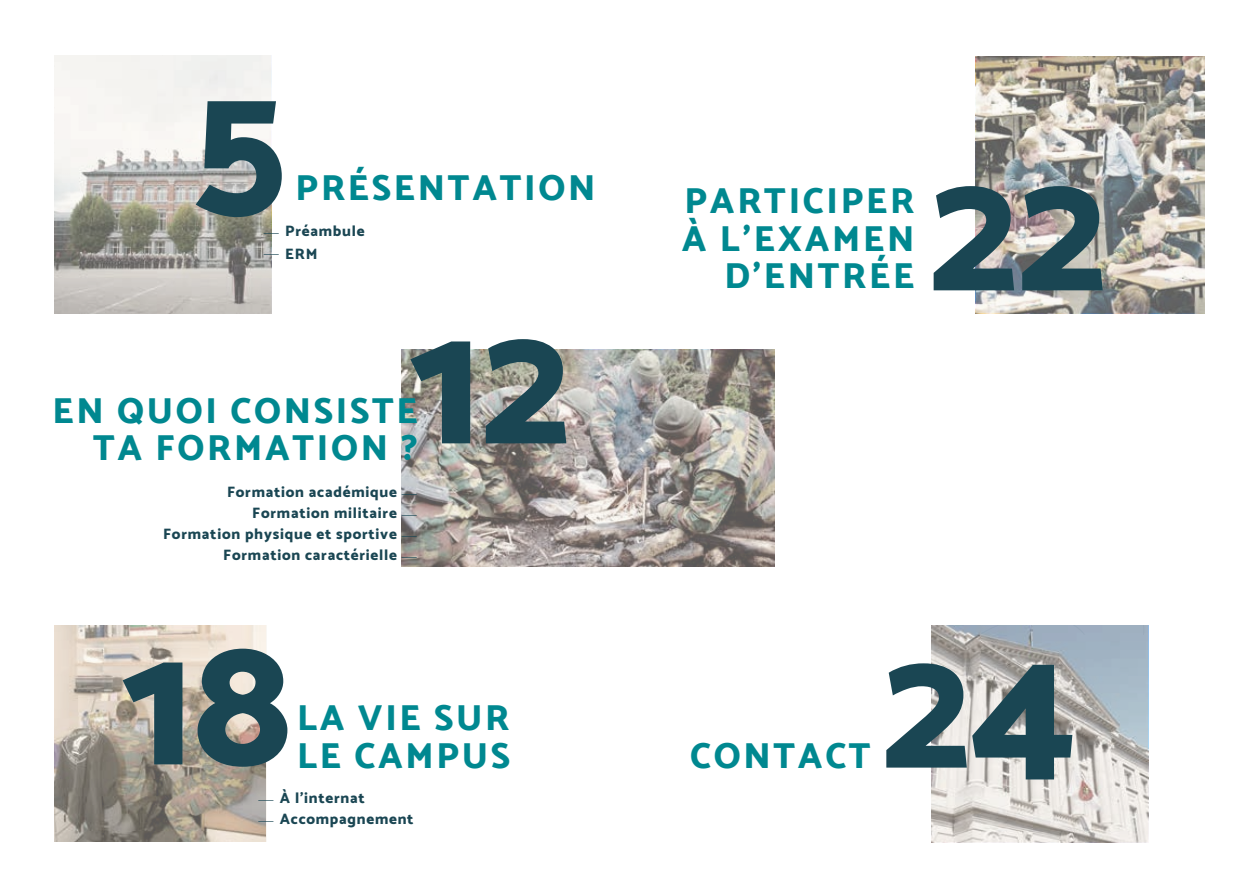
<style>
.page{position:relative;width:1259px;height:893px;background:#fff}
.page>*{position:absolute;margin:0;border:0;box-sizing:border-box;transform-origin:0 0}
.t1{font:800 180px "Catamaran";color:#1a4653}
.t2{font:800 36px/37.5px "Catamaran";letter-spacing:.075em;color:#008890;text-align:right}
.t3{font:800 15px/21px "Catamaran";letter-spacing:.05em;color:#1a4653}
</style>
<div class="page">
<svg style="left:976px;top:57px;width:228px;height:256px;background:#aba8a1"></svg>
<svg style="left:54px;top:625px;width:212px;height:216px;background:#bcb2a5"></svg>
<svg style="left:54px;top:55px;width:217px;height:259px"></svg>
<svg style="left:401px;top:350px;width:373px;height:217px;background:#a49f99"></svg>
<svg style="left:931px;top:625px;width:217px;height:217px;background:#c5c5c4"></svg>
<svg style="left:402px;top:494px;width:15px;height:1px"></svg>
<svg style="left:402px;top:515px;width:15px;height:1px"></svg>
<svg style="left:402px;top:536px;width:15px;height:1px"></svg>
<svg style="left:402px;top:557px;width:15px;height:1px"></svg>
<p class="t1" style="left:192px;top:36px;width:96px">5</p>
<p class="t2" style="left:296px;top:169px;width:301px">PRÉSENTATION</p>
<p class="t3" style="left:285px;top:220px;width:81px;line-height:22.5px">Préambule<br>ERM</p>
<p class="t1" style="left:408px;top:276px;width:163px">12</p>
<p class="t2" style="left:52px;top:392px;width:367px">EN QUOI CONSISTE<br>TA FORMATION ?</p>
<p class="t3" style="left:163px;top:481px;width:235px;text-align:right">Formation académique<br>Formation militaire<br>Formation physique et sportive<br>Formation caractérielle</p>
<p class="t1" style="left:121px;top:597px;width:172px">18</p>
<p class="t3" style="left:280px;top:787px;width:135px">À l’internat<br>Accompagnement</p>
<p class="t2" style="left:297px;top:699px;width:215px;text-align:left">LA VIE SUR<br>LE CAMPUS</p>
<p class="t2" style="left:682px;top:182px;width:234px">PARTICIPER<br>À L’EXAMEN<br>D’ENTRÉE</p>
<p class="t1" style="left:929px;top:123px;width:179px">22</p>
<p class="t2" style="left:690px;top:737px;width:182px">CONTACT</p>
<p class="t1" style="left:882px;top:600px;width:196px">24</p>
</div>
